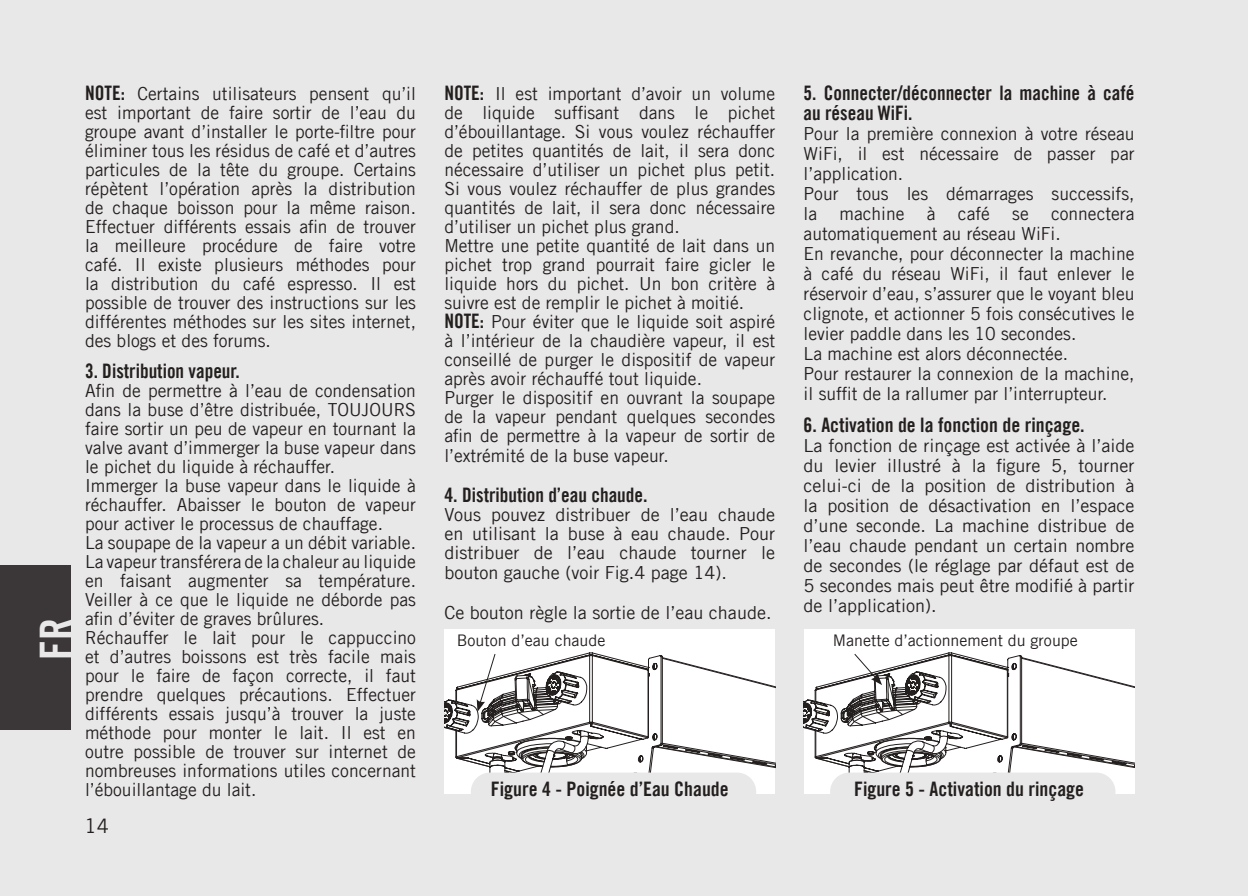
<style>
.page{position:relative;width:1248px;height:896px;background:#fff}
.page>*{position:absolute;margin:0;border:0;box-sizing:border-box;transform-origin:0 0}
.t1{font:44px "Trade Gothic LT Bold Cond Twenty";color:#e9e8e8}
.t2{font:20px/20px "Trade Gothic LT Bold Cond Twenty";color:#241f1f}
.t3{font:20px "Trade Gothic LT";color:#241f1f}
.t4{font:18px/19px "Trade Gothic LT";color:#241f1f;text-align:justify}
.t5{font:16px "Trade Gothic LT";color:#241f1f}
.s1{font-family:"Trade Gothic LT Bold Cond Twenty";font-size:20px}
</style>
<div class="page">
<div style="left:1219px;top:0;width:28px;height:896px;background:#e9e8e8"></div>
<div style="left:0;top:0;width:1219px;height:896px;background:#e9e8e8"></div>
<div style="left:0;top:565px;width:71px;height:165px;background:#3b3738"></div>
<div style="left:444px;top:629px;width:331px;height:165px;background:#fff"></div>
<svg style="left:444px;top:652px;width:331px;height:135px"></svg>
<svg style="left:476px;top:653px;width:19px;height:59px"></svg>
<div style="left:471px;top:772px;width:285px;height:39px;background:#e9e8e8;border-radius:19px"></div>
<div style="left:803px;top:629px;width:331px;height:165px;background:#fff"></div>
<svg style="left:803px;top:652px;width:331px;height:142px"></svg>
<svg style="left:854px;top:653px;width:28px;height:32px"></svg>
<div style="left:830px;top:772px;width:285px;height:39px;background:#e9e8e8;border-radius:19px"></div>
<h1 class="t1" style="left:29px;top:660px;width:43px;rotate:-90deg">FR</h1>
<p class="t4" style="left:85px;top:83px;width:332px"><span class="s1">NOTE:</span> Certains utilisateurs pensent qu’il est important de faire sortir de l’eau du groupe avant d’installer le porte-filtre pour éliminer tous les résidus de café et d’autres particules de la tête du groupe. Certains répètent l’opération après la distribution de chaque boisson pour la même raison.<br>Effectuer différents essais afin de trouver la meilleure procédure de faire votre café. Il existe plusieurs méthodes pour la distribution du café espresso. Il est possible de trouver des instructions sur les différentes méthodes sur les sites internet, des blogs et des forums.</p>
<p class="t2" style="left:85px;top:360px;width:156px">3. Distribution vapeur.</p>
<p class="t4" style="left:85px;top:380px;width:332px;text-align:left">Afin de permettre à l’eau de condensation dans la buse d’être distribuée, TOUJOURS faire sortir un peu de vapeur en tournant la valve avant d’immerger la buse vapeur dans le pichet du liquide à réchauffer.<br>Immerger la buse vapeur dans le liquide à réchauffer. Abaisser le bouton de vapeur pour activer le processus de chauffage.<br>La soupape de la vapeur a un débit variable.<br>La vapeur transférera de la chaleur au liquide en faisant augmenter sa température.<br>Veiller à ce que le liquide ne déborde pas afin d’éviter de graves brûlures.<br>Réchauffer le lait pour le cappuccino et d’autres boissons est très facile mais pour le faire de façon correcte, il faut prendre quelques précautions. Effectuer différents essais jusqu’à trouver la juste méthode pour monter le lait. Il est en outre possible de trouver sur internet de nombreuses informations utiles concernant l’ébouillantage du lait.</p>
<p class="t3" style="left:84px;top:814px;width:26px">14</p>
<p class="t4" style="left:444px;top:83px;width:332px;text-align:left"><span class="s1">NOTE:</span> Il est important d’avoir un volume de liquide suffisant dans le pichet d’ébouillantage. Si vous voulez réchauffer de petites quantités de lait, il sera donc nécessaire d’utiliser un pichet plus petit.<br>Si vous voulez réchauffer de plus grandes quantités de lait, il sera donc nécessaire d’utiliser un pichet plus grand.<br>Mettre une petite quantité de lait dans un pichet trop grand pourrait faire gicler le liquide hors du pichet. Un bon critère à suivre est de remplir le pichet à moitié.<br><span class="s1">NOTE:</span> Pour éviter que le liquide soit aspiré à l’intérieur de la chaudière vapeur, il est conseillé de purger le dispositif de vapeur après avoir réchauffé tout liquide.<br>Purger le dispositif en ouvrant la soupape de la vapeur pendant quelques secondes afin de permettre à la vapeur de sortir de l’extrémité de la buse vapeur.</p>
<p class="t2" style="left:444px;top:484px;width:205px">4. Distribution d’eau chaude.</p>
<p class="t4" style="left:444px;top:504px;width:332px">Vous pouvez distribuer de l’eau chaude en utilisant la buse à eau chaude. Pour distribuer de l’eau chaude tourner le bouton gauche (voir Fig.4 page 14).</p>
<p class="t4" style="left:444px;top:602px;width:328px">Ce bouton règle la sortie de l’eau chaude.</p>
<p class="t5" style="left:457px;top:631px;width:150px">Bouton d’eau chaude</p>
<p class="t2" style="left:491px;top:778px;width:239px">Figure 4 - Poignée d’Eau Chaude</p>
<p class="t2" style="left:803px;top:82px;width:332px">5. Connecter/déconnecter la machine à café au réseau WiFi.</p>
<p class="t4" style="left:803px;top:123px;width:332px;line-height:20px;text-align:left">Pour la première connexion à votre réseau WiFi, il est nécessaire de passer par l’application.<br>Pour tous les démarrages successifs, la machine à café se connectera automatiquement au réseau WiFi.<br>En revanche, pour déconnecter la machine à café du réseau WiFi, il faut enlever le réservoir d’eau, s’assurer que le voyant bleu clignote, et actionner 5 fois consécutives le levier paddle dans les 10 secondes.<br>La machine est alors déconnectée.<br>Pour restaurer la connexion de la machine, il suffit de la rallumer par l’interrupteur.</p>
<p class="t2" style="left:803px;top:414px;width:282px">6. Activation de la fonction de rinçage.</p>
<p class="t4" style="left:803px;top:435px;width:332px;line-height:20px">La fonction de rinçage est activée à l’aide du levier illustré à la figure 5, tourner celui-ci de la position de distribution à la position de désactivation en l’espace d’une seconde. La machine distribue de l’eau chaude pendant un certain nombre de secondes (le réglage par défaut est de 5 secondes mais peut être modifié à partir de l’application).</p>
<p class="t5" style="left:832px;top:631px;width:246px">Manette d’actionnement du groupe</p>
<p class="t2" style="left:854px;top:778px;width:231px">Figure 5 - Activation du rinçage</p>
</div>
